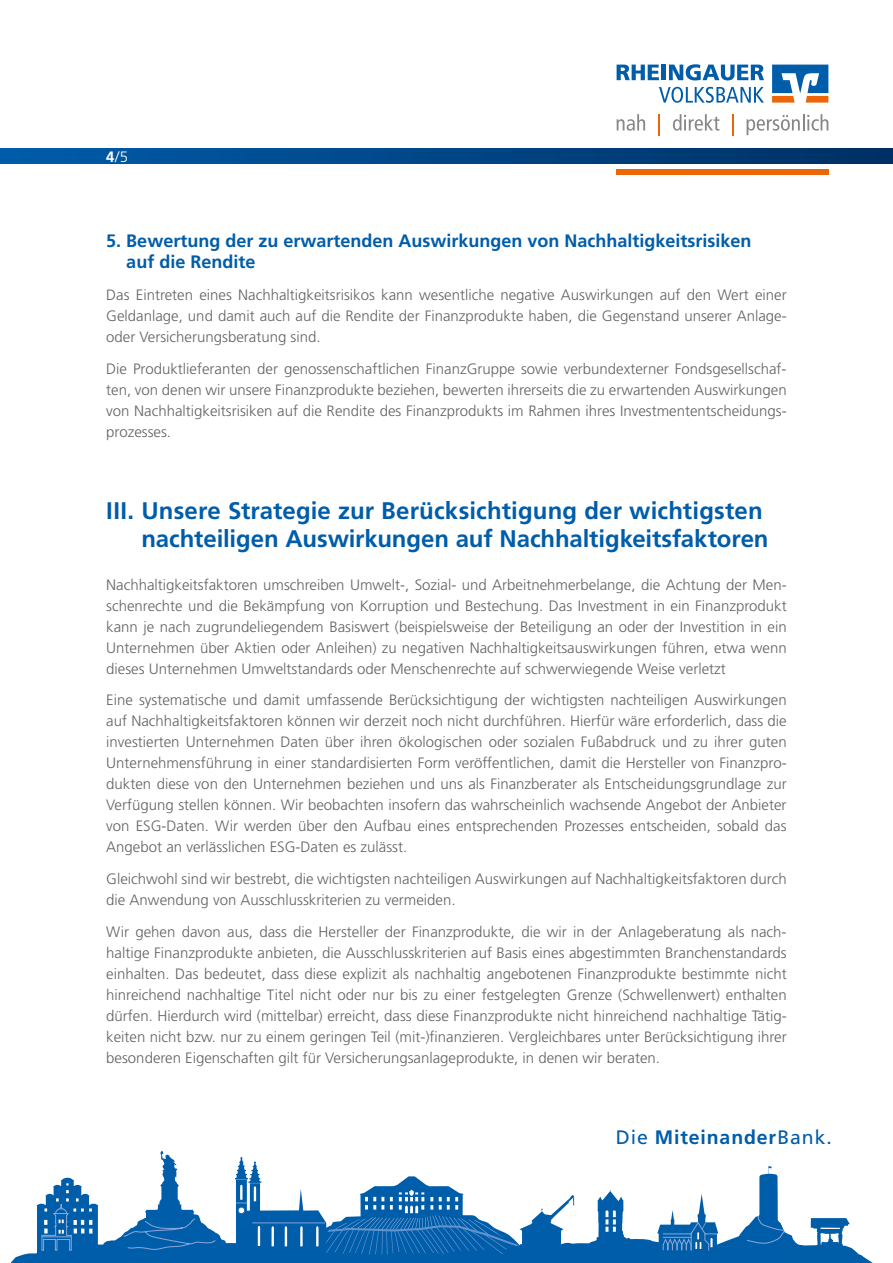
<style>
.page{position:relative;width:893px;height:1263px;background:#fff}
.page>*{position:absolute;margin:0;border:0;box-sizing:border-box;transform-origin:0 0}
.t1{font:700 24px/28.8px "Frutiger LT Pro";color:#005da9;text-align:right}
.t2{font:700 19.5px "Frutiger LT Pro";letter-spacing:.045em;color:#005da9}
.t3{font:700 18px/21px "Frutiger LT Pro";color:#005da9}
.t4{font:300 15px/21px "Frutiger LT Pro";color:#646363;text-align:justify}
.t5{font:300 15px "Frutiger LT Pro";color:#fff}
.s1{font-weight:700}
.s2{font-weight:400}
</style>
<div class="page">
<svg style="left:772px;top:64px;width:57px;height:39px"></svg>
<svg style="left:772px;top:65px;width:56px;height:38px"></svg>
<svg style="left:617px;top:65px;width:42px;height:15px"></svg>
<hr style="left:662px;top:65px;width:4px;height:15px;background:#005da9">
<svg style="left:669px;top:64px;width:95px;height:16px"></svg>
<svg style="left:659px;top:87px;width:105px;height:16px"></svg>
<svg style="left:617px;top:114px;width:28px;height:17px"></svg>
<hr style="left:658px;top:114px;width:2px;height:21px;background:#ec6608">
<svg style="left:673px;top:114px;width:46px;height:17px"></svg>
<svg style="left:732px;top:114px;width:1px;height:21px"></svg>
<svg style="left:746px;top:114px;width:82px;height:21px"></svg>
<div style="left:617px;top:169px;width:212px;height:6px;background:#ec6608"></div>
<svg style="left:0;top:149px;width:893px;height:15px;background:#004586"></svg>
<svg style="left:10px;top:1150px;width:863px;height:113px"></svg>
<p class="t5" style="left:106px;top:148px;width:23px"><span class="s1">4</span>/5</p>
<p class="t3" style="left:126px;top:231px;width:627px;text-indent:-20px">5. Bewertung der zu erwartenden Auswirkungen von Nachhaltigkeitsrisiken auf die Rendite</p>
<p class="t4" style="left:106px;top:284px;width:682px">Das Eintreten eines Nachhaltigkeitsrisikos kann wesentliche negative Auswirkungen auf den Wert einer Geldanlage, und damit auch auf die Rendite der Finanzprodukte haben, die Gegenstand unserer Anlage&shy;oder Versicherungsberatung sind.</p>
<p class="t4" style="left:106px;top:358px;width:682px">Die Produktlieferanten der genossenschaftlichen FinanzGruppe sowie verbundexterner Fondsgesellschaf&shy;ten, von denen wir unsere Finanzprodukte beziehen, bewerten ihrerseits die zu erwartenden Auswirkungen von Nachhaltigkeitsrisiken auf die Rendite des Finanzprodukts im Rahmen ihres Investmententscheidungs&shy;prozesses.</p>
<h1 class="t1" style="left:106px;top:496px;width:664px">III. Unsere Strategie zur Berücksichtigung der wichtigsten nachteiligen Auswirkungen auf Nachhaltigkeitsfaktoren</h1>
<p class="t4" style="left:106px;top:574px;width:682px">Nachhaltigkeitsfaktoren umschreiben Umwelt-, Sozial- und Arbeitnehmerbelange, die Achtung der Men&shy;schenrechte und die Bekämpfung von Korruption und Bestechung. Das Investment in ein Finanzprodukt kann je nach zugrundeliegendem Basiswert (beispielsweise der Beteiligung an oder der Investition in ein Unternehmen über Aktien oder Anleihen) zu negativen Nachhaltigkeitsauswirkungen führen, etwa wenn dieses Unternehmen Umweltstandards oder Menschenrechte auf schwerwiegende Weise verletzt</p>
<p class="t4" style="left:106px;top:690px;width:682px">Eine systematische und damit umfassende Berücksichtigung der wichtigsten nachteiligen Auswirkungen auf Nachhaltigkeitsfaktoren können wir derzeit noch nicht durchführen. Hierfür wäre erforderlich, dass die investierten Unternehmen Daten über ihren ökologischen oder sozialen Fußabdruck und zu ihrer guten Unternehmensführung in einer standardisierten Form veröffentlichen, damit die Hersteller von Finanzpro&shy;dukten diese von den Unternehmen beziehen und uns als Finanzberater als Entscheidungsgrundlage zur Verfügung stellen können. Wir beobachten insofern das wahrscheinlich wachsende Angebot der Anbieter von ESG-Daten. Wir werden über den Aufbau eines entsprechenden Prozesses entscheiden, sobald das Angebot an verlässlichen ESG-Daten es zulässt.</p>
<p class="t4" style="left:106px;top:868px;width:682px">Gleichwohl sind wir bestrebt, die wichtigsten nachteiligen Auswirkungen auf Nachhaltigkeitsfaktoren durch die Anwendung von Ausschlusskriterien zu vermeiden.</p>
<p class="t4" style="left:106px;top:921px;width:682px">Wir gehen davon aus, dass die Hersteller der Finanzprodukte, die wir in der Anlageberatung als nach&shy;haltige Finanzprodukte anbieten, die Ausschlusskriterien auf Basis eines abgestimmten Branchenstandards einhalten. Das bedeutet, dass diese explizit als nachhaltig angebotenen Finanzprodukte bestimmte nicht hinreichend nachhaltige Titel nicht oder nur bis zu einer festgelegten Grenze (Schwellenwert) enthalten dürfen. Hierdurch wird (mittelbar) erreicht, dass diese Finanzprodukte nicht hinreichend nachhaltige Tätig&shy;keiten nicht bzw. nur zu einem geringen Teil (mit-)finanzieren. Vergleichbares unter Berücksichtigung ihrer besonderen Eigenschaften gilt für Versicherungsanlageprodukte, in denen wir beraten.</p>
<h2 class="t2" style="left:616px;top:1126px;width:218px"><span class="s2">Die</span> Miteinander<span class="s2">Bank.</span></h2>
</div>
